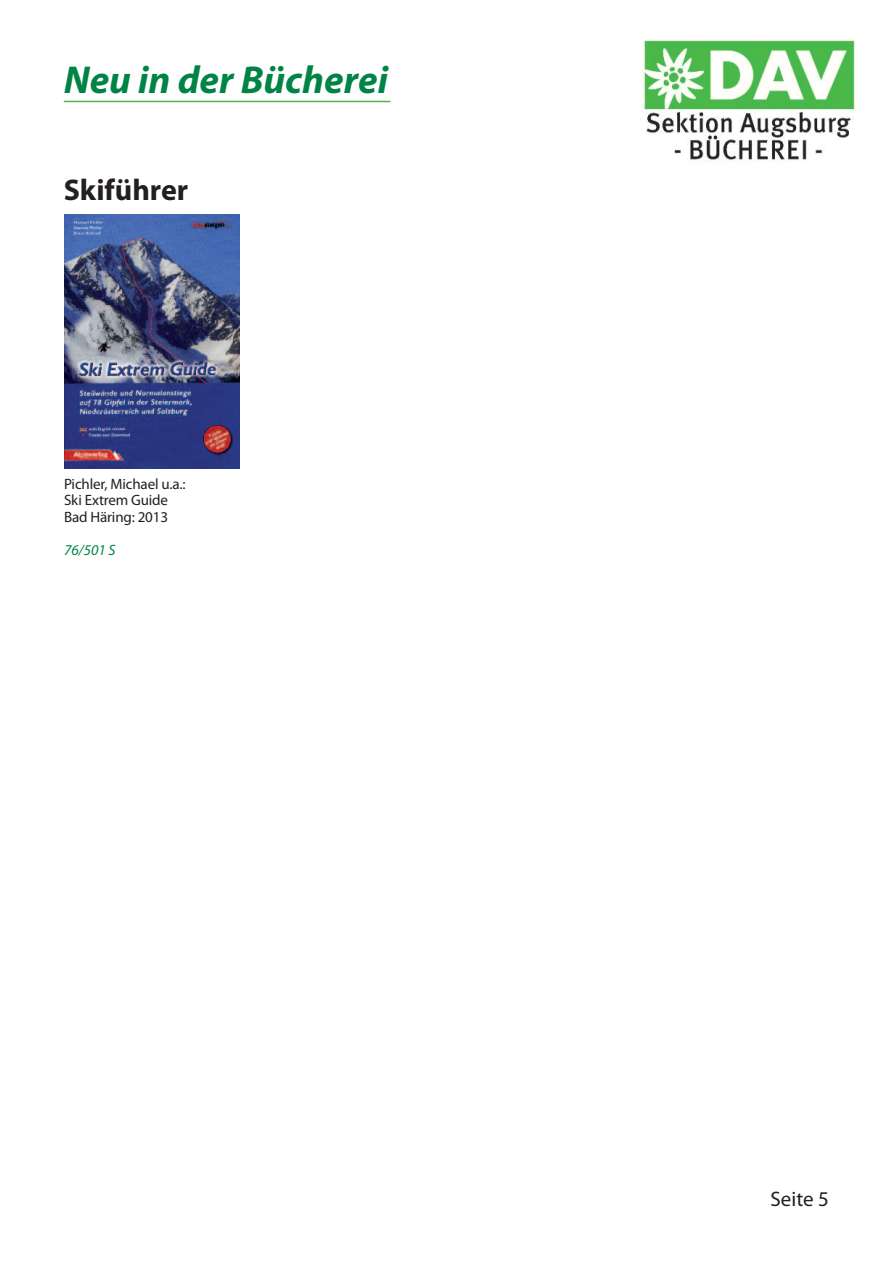
<style>
.page{position:relative;width:893px;height:1263px;background:#fff}
.page>*{position:absolute;margin:0;border:0;box-sizing:border-box;transform-origin:0 0}
.t1{font:italic 700 39px "Myriad Pro";color:#008445}
.t2{font:700 30px "Myriad Pro";color:#231f20}
.t3{font:21px "Myriad Pro";color:#231f20}
.t4{font:15px/16.5px "Myriad Pro";letter-spacing:-.01em;color:#231f20}
.t5{font:italic 15px "Myriad Pro";color:#008445}
</style>
<div class="page">
<img style="left:641px;top:38px;width:215px;height:123px">
<hr style="left:64px;top:101px;width:326px;height:1px;background:#4cb848">
<img style="left:64px;top:215px;width:176px;height:253px">
<h1 class="t1" style="left:64px;top:65px;width:326px">Neu in der Bücherei</h1>
<h2 class="t2" style="left:64px;top:178px;width:126px">Skiführer</h2>
<p class="t4" style="left:64px;top:477px;width:123px">Pichler, Michael u.a.:<br>Ski Extrem Guide<br>Bad Häring: 2013</p>
<p class="t5" style="left:64px;top:544px;width:53px">76/501 S</p>
<h3 class="t3" style="left:770px;top:1191px;width:60px">Seite 5</h3>
</div>
